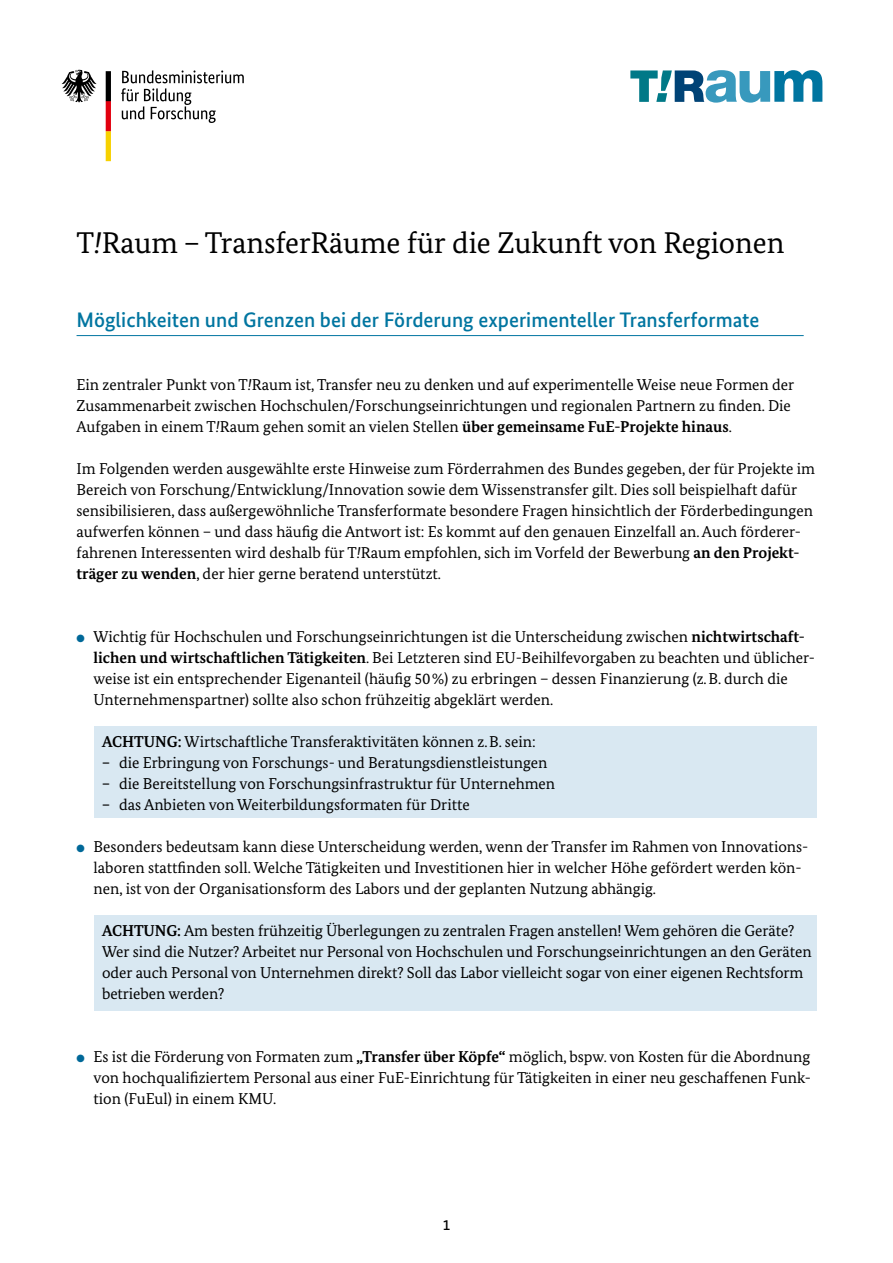
<style>
.page{position:relative;width:893px;height:1263px;background:#fff}
.page>*{position:absolute;margin:0;border:0;box-sizing:border-box;transform-origin:0 0}
.t1{font:30px "Bundes Serif";color:#000}
.t2{font:500 21px "Bundes Sans";color:#0075a0}
.t3{font:15.75px/21px "Bundes Serif";color:#000}
.t4{font:500 15px "Bundes Sans";color:#000}
.s1{font-style:italic}
.s2{font-weight:700}
.s3{color:#006898}
</style>
<div class="page">
<svg style="left:121px;top:70px;width:123px;height:53px"></svg>
<svg style="left:62px;top:70px;width:35px;height:32px"></svg>
<svg style="left:106px;top:71px;width:5px;height:90px"></svg>
<svg style="left:630px;top:70px;width:192px;height:33px"></svg>
<hr style="left:77px;top:335px;width:727px;height:1px;background:#0075a0">
<div style="left:94px;top:726px;width:722px;height:33px;background:#d9e8f2"></div>
<div style="left:94px;top:752px;width:722px;height:24px;background:#d9e8f2"></div>
<div style="left:94px;top:773px;width:722px;height:24px;background:#d9e8f2"></div>
<div style="left:94px;top:794px;width:722px;height:24px;background:#d9e8f2"></div>
<div style="left:94px;top:915px;width:722px;height:96px;background:#d9e8f2"></div>
<h1 class="t1" style="left:77px;top:224px;width:709px">T<span class="s1">!</span>Raum – TransferRäume für die Zukunft von Regionen</h1>
<h2 class="t2" style="left:77px;top:307px;width:685px">Möglichkeiten und Grenzen bei der Förderung experimenteller Transferformate</h2>
<p class="t3" style="left:77px;top:374px;width:719px">Ein zentraler Punkt von T<span class="s1">!</span>Raum ist, Transfer neu zu denken und auf experimentelle Weise neue Formen der<br>Zusammenarbeit zwischen Hochschulen/Forschungseinrichtungen und regionalen Partnern zu finden. Die<br>Aufgaben in einem T<span class="s1">!</span>Raum gehen somit an vielen Stellen <span class="s2">über gemeinsame FuE-Projekte hinaus</span>.</p>
<p class="t3" style="left:77px;top:458px;width:740px">Im Folgenden werden ausgewählte erste Hinweise zum Förderrahmen des Bundes gegeben, der für Projekte im Bereich von Forschung/Entwicklung/Innovation sowie dem Wissenstransfer gilt. Dies soll beispielhaft dafür sensibilisieren, dass außergewöhnliche Transferformate besondere Fragen hinsichtlich der Förderbedingungen aufwerfen können – und dass häufig die Antwort ist: Es kommt auf den genauen Einzelfall an. Auch förderer&shy;fahrenen Interessenten wird deshalb für T<span class="s1">!</span>Raum empfohlen, sich im Vorfeld der Bewerbung <span class="s2">an den Projekt&shy;träger zu wenden</span>, der hier gerne beratend unterstützt.</p>
<p class="t3" style="left:94px;top:626px;width:723px;text-indent:-17px"><span class="s3">●</span> Wichtig für Hochschulen und Forschungseinrichtungen ist die Unterscheidung zwischen <span class="s2">nichtwirtschaft&shy;lichen und wirtschaftlichen Tätigkeiten</span>. Bei Letzteren sind EU-Beihilfevorgaben zu beachten und üblicher&shy;weise ist ein entsprechender Eigenanteil (häufig 50%) zu erbringen – dessen Finanzierung (z.B. durch die Unternehmenspartner) sollte also schon frühzeitig abgeklärt werden.</p>
<p class="t3" style="left:102px;top:731px;width:455px"><span class="s2">ACHTUNG:</span> Wirtschaftliche Transferaktivitäten können z.B. sein:<br><span class="s2">−</span> die Erbringung von Forschungs- und Beratungsdienstleistungen <span class="s2">−</span> die Bereitstellung von Forschungsinfrastruktur für Unternehmen <span class="s2">−</span> das Anbieten von Weiterbildungsformaten für Dritte</p>
<p class="t3" style="left:94px;top:836px;width:714px;text-indent:-17px"><span class="s3">●</span> Besonders bedeutsam kann diese Unterscheidung werden, wenn der Transfer im Rahmen von Innovations&shy;laboren stattfinden soll. Welche Tätigkeiten und Investitionen hier in welcher Höhe gefördert werden kön&shy;nen, ist von der Organisationsform des Labors und der geplanten Nutzung abhängig.</p>
<p class="t3" style="left:102px;top:920px;width:711px"><span class="s2">ACHTUNG:</span> Am besten frühzeitig Überlegungen zu zentralen Fragen anstellen! Wem gehören die Geräte?<br>Wer sind die Nutzer? Arbeitet nur Personal von Hochschulen und Forschungseinrichtungen an den Geräten oder auch Personal von Unternehmen direkt? Soll das Labor vielleicht sogar von einer eigenen Rechtsform betrieben werden?</p>
<p class="t3" style="left:94px;top:1046px;width:719px;text-align:justify;text-indent:-17px"><span class="s3">●</span> Es ist die Förderung von Formaten zum <span class="s2">„Transfer über Köpfe“</span> möglich, bspw. von Kosten für die Abordnung von hochqualifiziertem Personal aus einer FuE-Einrichtung für Tätigkeiten in einer neu geschaffenen Funk&shy;tion (FuEul) in einem KMU.</p>
<p class="t4" style="left:443px;top:1216px;width:9px">1</p>
</div>
